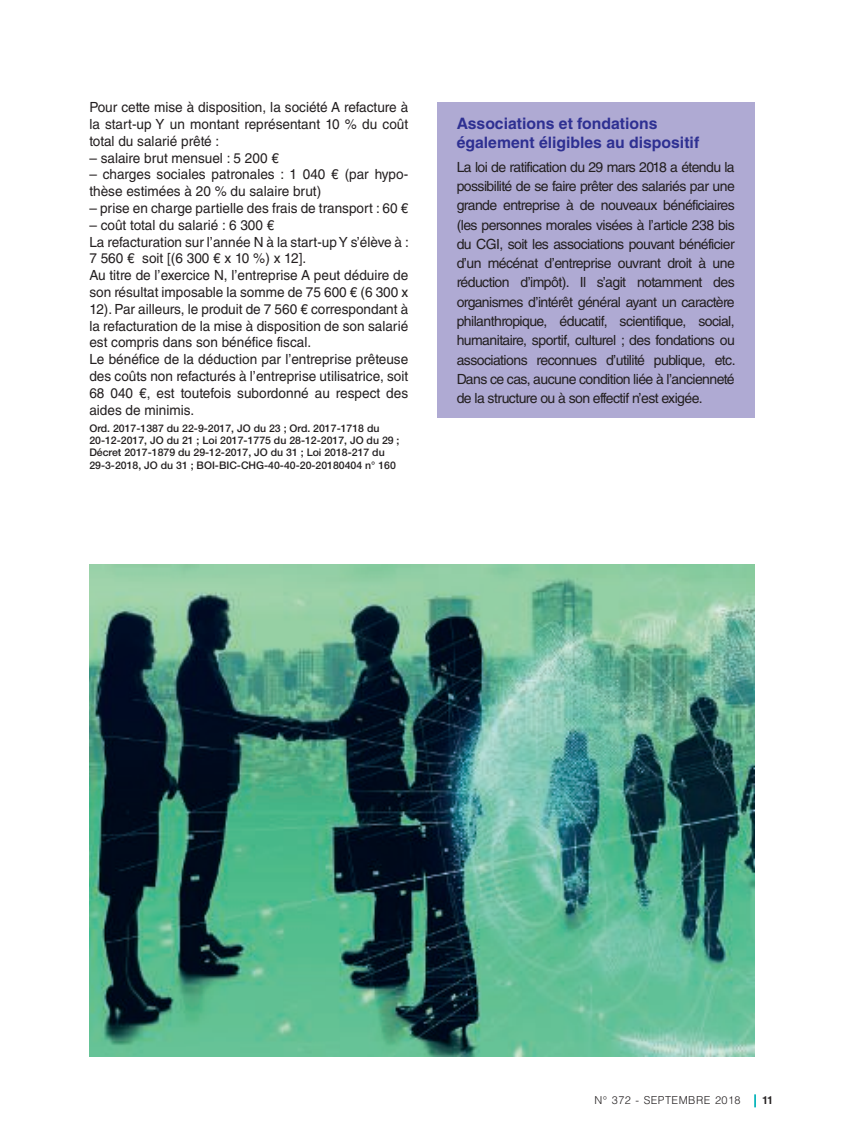
<style>
.page{position:relative;width:844px;height:1141px;background:#fff}
.page>*{position:absolute;margin:0;border:0;box-sizing:border-box;transform-origin:0 0}
.t1{font:700 15.75px/18.9px "Helvetica LT Std";color:#2e3092}
.t2{font:14px/16.8px "Helvetica LT Std";color:#231f20;text-align:justify}
.t3{font:300 10.85px "Helvetica LT Std";letter-spacing:.04em;color:#231f20}
.t4{font:500 10.5px/12.2px "Helvetica Neue LT Std";color:#231f20}
.s1{font-weight:700}
</style>
<div class="page">
<svg style="left:754px;top:1094px;width:1px;height:13px"></svg>
<div style="left:437px;top:103px;width:317px;height:315px;background:#afaad3"></div>
<img style="left:89px;top:565px;width:665px;height:492px">
<p class="t2" style="left:89px;top:99px;width:320px">Pour cette mise à disposition, la société A refacture à la start-up Y un montant représentant 10 % du coût total du salarié prêté :</p>
<p class="t2" style="left:89px;top:149px;width:191px">– salaire brut mensuel : 5 200 €</p>
<p class="t2" style="left:89px;top:166px;width:320px">– charges sociales patronales : 1 040 € (par hypo&shy;thèse estimées à 20 % du salaire brut)</p>
<p class="t2" style="left:89px;top:200px;width:320px">– prise en charge partielle des frais de transport : 60 €</p>
<p class="t2" style="left:89px;top:216px;width:321px;text-align:left">– coût total du salarié : 6 300 €<br>La refacturation sur l’année N à la start-up Y s’élève à :<br>7 560 € soit [(6 300 € x 10 %) x 12].<br>Au titre de l’exercice N, l’entreprise A peut déduire de son résultat imposable la somme de 75 600 € (6 300 x 12). Par ailleurs, le produit de 7 560 € correspondant à la refacturation de la mise à disposition de son salarié est compris dans son bénéfice fiscal.<br>Le bénéfice de la déduction par l’entreprise prêteuse des coûts non refacturés à l’entreprise utilisatrice, soit 68 040 €, est toutefois subordonné au respect des aides de minimis.</p>
<p class="t4" style="left:89px;top:422px;width:311px">Ord. 2017-1387 du 22-9-2017, JO du 23 ; Ord. 2017-1718 du 20-12-2017, JO du 21 ; Loi 2017-1775 du 28-12-2017, JO du 29 ; Décret 2017-1879 du 29-12-2017, JO du 31 ; Loi 2018-217 du 29-3-2018, JO du 31 ; BOI-BIC-CHG-40-40-20-20180404 n° 160</p>
<p class="t1" style="left:456px;top:114px;width:244px">Associations et fondations également éligibles au dispositif</p>
<p class="t2" style="left:456px;top:157px;width:280px;line-height:19.2px">La loi de ratification du 29 mars 2018 a étendu la possibilité de se faire prêter des salariés par une grande entreprise à de nouveaux bénéficiaires (les personnes morales visées à l’article 238 bis du CGI, soit les associations pouvant bénéficier d’un mécénat d’entreprise ouvrant droit à une réduction d’impôt). Il s’agit notamment des organismes d’intérêt général ayant un caractère philanthropique, éducatif, scientifique, social, humanitaire, sportif, culturel ; des fondations ou associations reconnues d’utilité publique, etc.<br>Dans ce cas, aucune condition liée à l’ancienneté de la structure ou à son effectif n’est exigée.</p>
<p class="t3" style="left:594px;top:1093px;width:180px">N° 372 - SEPTEMBRE 2018 <span class="s1">11</span></p>
</div>
